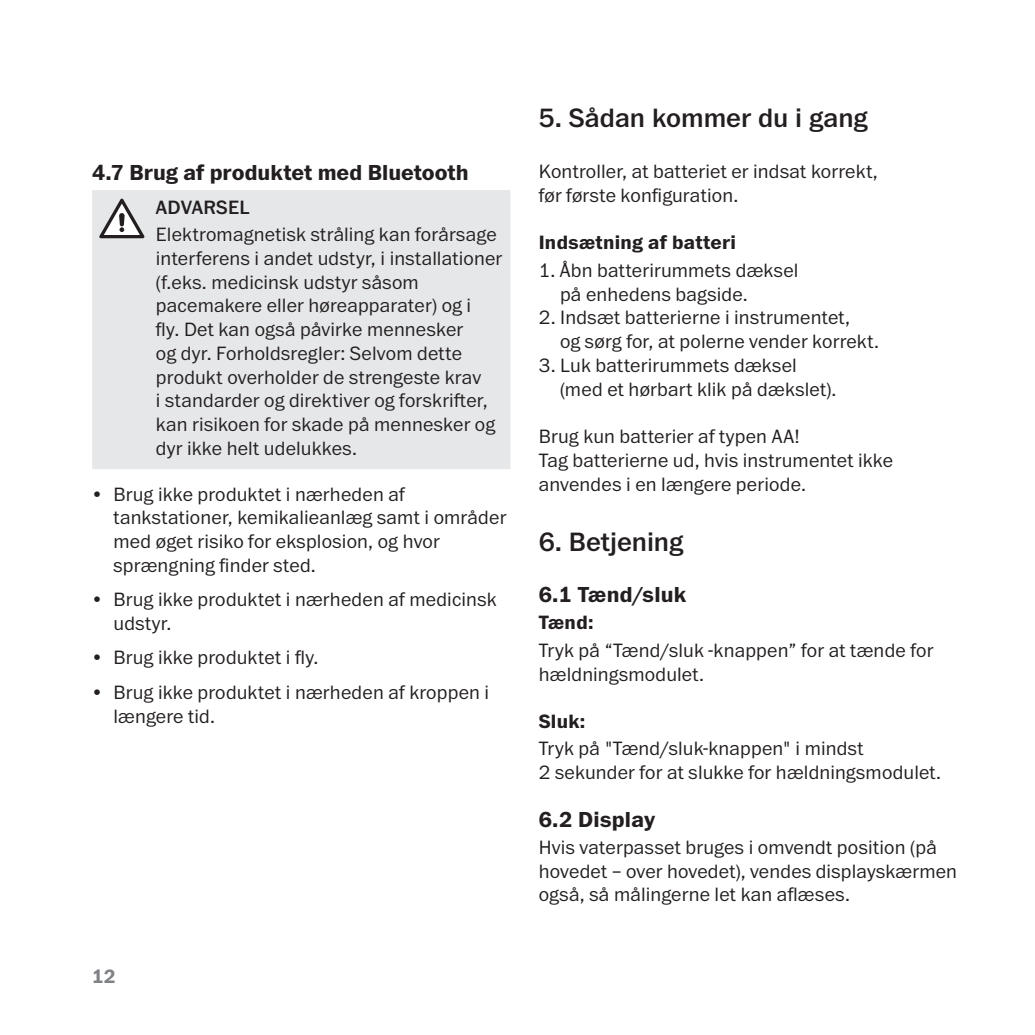
<style>
.page{position:relative;width:1035px;height:1035px;background:#fff}
.page>*{position:absolute;margin:0;border:0;box-sizing:border-box;transform-origin:0 0}
.Head_2{font:500 27.5px "Franklin ITC Pro";color:#231f20}
.Head_3{font:700 22.5px "Franklin ITC Pro";color:#231f20}
.Body{font:300 20px/23.8px "Franklin ITC Pro";letter-spacing:.01em;color:#231f20}
.Head_3-2{font:700 20px "Franklin ITC Pro";letter-spacing:.015em;color:#231f20}
.Head_4{font:500 20px "Franklin ITC Pro";letter-spacing:.01em;color:#231f20}
.t1{font:700 20px "Franklin ITC Pro";color:#808285}
</style>
<div class="page">
<div style="left:92px;top:190px;width:418px;height:279px;background:#e6e7e9"></div>
<svg style="left:99px;top:199px;width:45px;height:39px"></svg>
<p class="Head_3" style="left:92px;top:160px;width:378px">4.7 Brug af produktet med Bluetooth</p>
<p class="Head_4" style="left:156px;top:196px;width:95px">ADVARSEL</p>
<p class="Body" style="left:156px;top:223px;width:348px">Elektromagnetisk stråling kan forårsage interferens i andet udstyr, i installationer (f.eks. medicinsk udstyr såsom pacemakere eller høreapparater) og i<br>fly. Det kan også påvirke mennesker<br>og dyr. Forholdsregler: Selvom dette produkt overholder de strengeste krav<br>i standarder og direktiver og forskrifter, kan risikoen for skade på mennesker og dyr ikke helt udelukkes.</p>
<p class="Body" style="left:113px;top:482px;width:394px;text-indent:-21px">• Brug ikke produktet i nærheden af tankstationer, kemikalieanlæg samt i områder med øget risiko for eksplosion, og hvor sprængning finder sted.</p>
<p class="Body" style="left:113px;top:588px;width:385px;text-indent:-21px">• Brug ikke produktet i nærheden af medicinsk udstyr.</p>
<p class="Body" style="left:92px;top:646px;width:228px">• Brug ikke produktet i fly.</p>
<p class="Body" style="left:113px;top:681px;width:377px;text-indent:-21px">• Brug ikke produktet i nærheden af kroppen i længere tid.</p>
<p class="t1" style="left:92px;top:964px;width:25px">12</p>
<p class="Head_2" style="left:539px;top:103px;width:330px">5. Sådan kommer du i gang</p>
<p class="Body" style="left:539px;top:160px;width:340px">Kontroller, at batteriet er indsat korrekt, før første konfiguration.</p>
<p class="Head_3-2" style="left:539px;top:231px;width:199px">Indsætning af batteri</p>
<p class="Body" style="left:560px;top:259px;width:240px;text-indent:-21px">1. Åbn batterirummets dæksel på enhedens bagside.</p>
<p class="Body" style="left:560px;top:306px;width:321px;text-indent:-21px">2. Indsæt batterierne i instrumentet,<br>og sørg for, at polerne vender korrekt.</p>
<p class="Body" style="left:560px;top:354px;width:278px;text-indent:-21px">3. Luk batterirummets dæksel (med et hørbart klik på dækslet).</p>
<p class="Body" style="left:539px;top:425px;width:263px">Brug kun batterier af typen AA!</p>
<p class="Body" style="left:539px;top:449px;width:356px">Tag batterierne ud, hvis instrumentet ikke anvendes i en længere periode.</p>
<p class="Head_2" style="left:539px;top:527px;width:146px">6. Betjening</p>
<p class="Head_3" style="left:539px;top:581px;width:149px">6.1 Tænd/sluk</p>
<p class="Head_3-2" style="left:539px;top:611px;width:56px">Tænd:</p>
<p class="Body" style="left:539px;top:639px;width:396px">Tryk på “Tænd/sluk -knappen” for at tænde for hældningsmodulet.</p>
<p class="Head_3-2" style="left:539px;top:710px;width:48px">Sluk:</p>
<p class="Body" style="left:539px;top:737px;width:404px">Tryk på "Tænd/sluk-knappen" i mindst<br>2 sekunder for at slukke for hældningsmodulet.</p>
<p class="Head_3" style="left:539px;top:806px;width:118px">6.2 Display</p>
<p class="Body" style="left:539px;top:836px;width:420px">Hvis vaterpasset bruges i omvendt position (på hovedet – over hovedet), vendes displayskærmen også, så målingerne let kan aflæses.</p>
</div>
